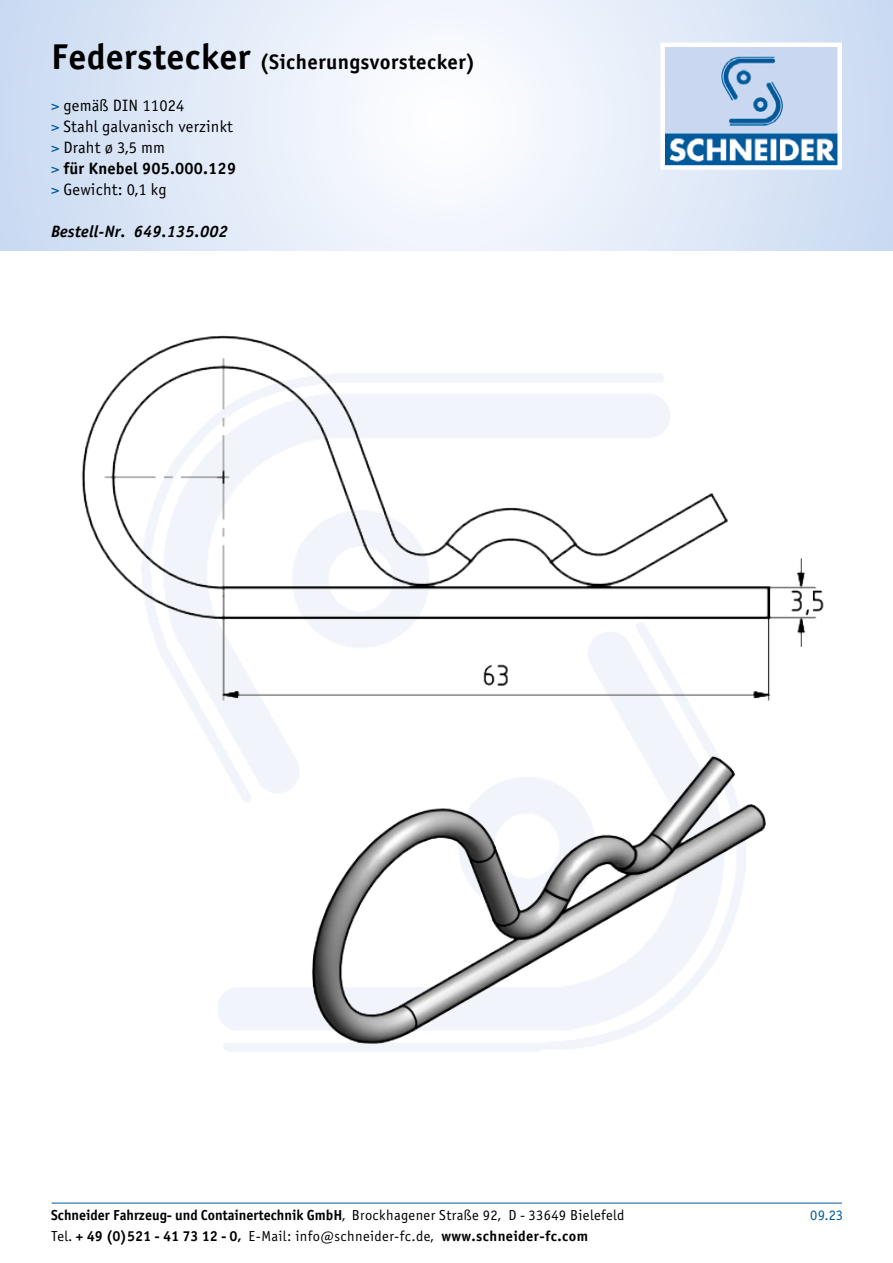
<style>
.page{position:relative;width:893px;height:1263px;background:#fff}
.page>*{position:absolute;margin:0;border:0;box-sizing:border-box;transform-origin:0 0}
.t1{font:21px "Officina Sans Bold ITC";letter-spacing:.015em;color:#000}
.t2{font:16.5px/21px "Officina Sans Book ITC";letter-spacing:.01em;color:#000}
.t3{font:italic 16.5px "Officina Sans Bold ITC";letter-spacing:.01em;color:#000}
.t4{font:16.5px "Officina Sans Bold ITC";letter-spacing:.01em;color:#000}
.t5{font:14.55px "Officina Sans Bold ITC";color:#000}
.t6{font:14.55px "Officina Sans Bold ITC";letter-spacing:.025em;color:#000}
.t7{font:14.55px "Officina Sans Book ITC";color:#005a9a}
.s1{font-size:36px}
.s2{color:#005a9a}
.s3{font-family:"Officina Sans Book ITC";color:#005a9a}
.s4{font-family:"Officina Sans Book ITC"}
</style>
<div class="page">
<svg style="left:0;top:0;width:893px;height:251px"></svg>
<img style="left:665px;top:48px;width:172px;height:117px">
<div style="left:660px;top:43px;width:182px;height:127px;border:4px solid #fff"></div>
<hr style="left:52px;top:1203px;width:790px;height:1px;background:#005a9a">
<img style="left:303px;top:748px;width:473px;height:308px">
<img style="left:81px;top:335px;width:743px;height:383px">
<h1 class="t1" style="left:51px;top:49px;width:426px"><span class="s1">Federstecker</span> (Sicherungsvorstecker)</h1>
<p class="t2" style="left:51px;top:95px;width:183px"><span class="s2">&gt;</span> gemäß DIN 11024<br><span class="s2">&gt;</span> Stahl galvanisch verzinkt <span class="s2">&gt;</span> Draht ø 3,5 mm</p>
<p class="t4" style="left:51px;top:158px;width:187px"><span class="s3">&gt;</span> für Knebel 905.000.129</p>
<p class="t2" style="left:51px;top:179px;width:117px"><span class="s2">&gt;</span> Gewicht: 0,1 kg</p>
<p class="t3" style="left:51px;top:221px;width:178px">Bestell-Nr. 649.135.002</p>
<p class="t5" style="left:51px;top:1206px;width:575px">Schneider Fahrzeug- und Containertechnik GmbH<span class="s4">, Brockhagener Straße 92, D - 33649 Bielefeld</span></p>
<p class="t7" style="left:810px;top:1206px;width:34px">09.23</p>
<p class="t6" style="left:51px;top:1227px;width:539px"><span class="s4">Tel.</span> + 49 (0)521 - 41 73 12 - 0, <span class="s4">E-Mail: info@schneider-fc.de,</span> www.schneider-fc.com</p>
</div>
